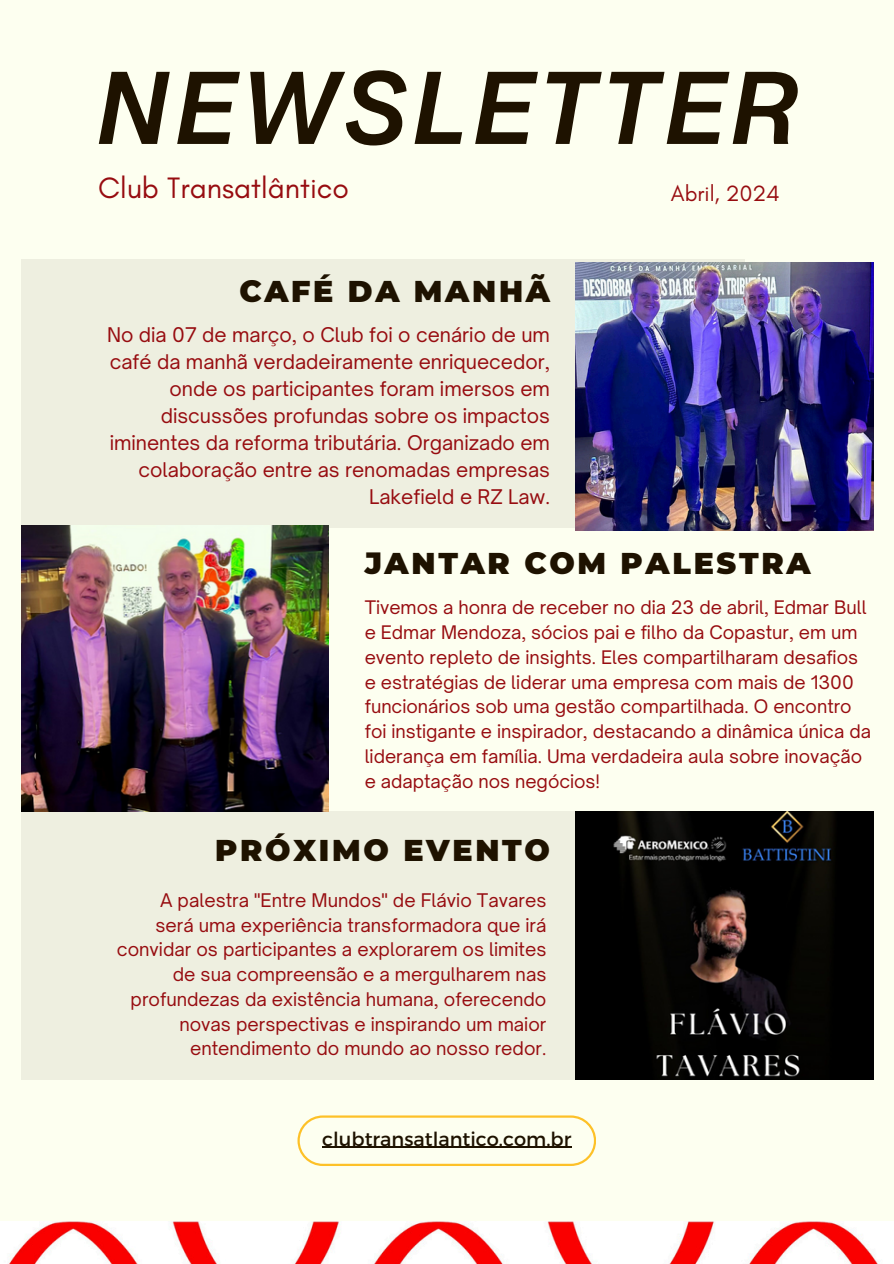
<style>
.page{position:relative;width:894px;height:1264px;background:#fff}
.page>*{position:absolute;margin:0;border:0;box-sizing:border-box;transform-origin:0 0}
.t1{font:italic 500 103.95px "Milligram Macro";letter-spacing:.165em;color:#1e1200}
.t2{font:900 30px "Montserrat";letter-spacing:.09em;color:#1e1200}
.t3{font:30px "Glacial Indifference";color:#970c10}
.t4{font:22.5px "Glacial Indifference";color:#970c10}
.t5{font:19.35px/27px "Open Sauce One";color:#970c10;text-align:right}
.t6{font:19.35px "Montserrat";color:#1e1200}
.t7{font:18px/24.8px "Open Sauce One";color:#970c10;text-align:right}
.t8{font:17.85px/24.8px "Open Sauce One";color:#970c10}
</style>
<div class="page">
<div style="left:0;top:0;width:893px;height:1263px;background:#fdfff0"></div>
<div style="left:21px;top:259px;width:723px;height:268px;background:#eeefe0"></div>
<div style="left:21px;top:811px;width:852px;height:268px;background:#eeefe0"></div>
<img style="left:0;top:1221px;width:893px;height:42px">
<img style="left:21px;top:525px;width:307px;height:286px">
<img style="left:575px;top:262px;width:298px;height:268px">
<svg style="left:297px;top:1115px;width:298px;height:50px"></svg>
<hr style="left:322px;top:1146px;width:249px;height:1px;background:#1e1200">
<img style="left:575px;top:811px;width:298px;height:268px">
<h3 class="t1" style="left:102px;top:50px;width:690px">NEWSLETTER</h3>
<p class="t3" style="left:98px;top:170px;width:252px">Club Transatlântico</p>
<p class="t4" style="left:670px;top:179px;width:110px">Abril, 2024</p>
<p class="t2" style="left:239px;top:272px;width:312px">CAFÉ DA MANHÃ</p>
<h2 class="t5" style="left:107px;top:321px;width:444px">No dia 07 de março, o Club foi o cenário de um café da manhã verdadeiramente enriquecedor, onde os participantes foram imersos em discussões profundas sobre os impactos iminentes da reforma tributária. Organizado em colaboração entre as renomadas empresas Lakefield e RZ Law.</h2>
<h2 class="t2" style="left:364px;top:545px;width:447px">JANTAR COM PALESTRA</h2>
<p class="t8" style="left:364px;top:595px;width:507px">Tivemos a honra de receber no dia 23 de abril, Edmar Bull e Edmar Mendoza, sócios pai e filho da Copastur, em um evento repleto de insights. Eles compartilharam desafios e estratégias de liderar uma empresa com mais de 1300 funcionários sob uma gestão compartilhada. O encontro foi instigante e inspirador, destacando a dinâmica única da liderança em família. Uma verdadeira aula sobre inovação e adaptação nos negócios!</p>
<h4 class="t2" style="left:215px;top:832px;width:336px">PRÓXIMO EVENTO</h4>
<h2 class="t7" style="left:117px;top:887px;width:431px">A palestra "Entre Mundos" de Flávio Tavares<br>será uma experiência transformadora que irá convidar os participantes a explorarem os limites de sua compreensão e a mergulharem nas profundezas da existência humana, oferecendo novas perspectivas e inspirando um maior entendimento do mundo ao nosso redor.</h2>
<h1 class="t6" style="left:322px;top:1125px;width:250px">clubtransatlantico.com.br</h1>
</div>
